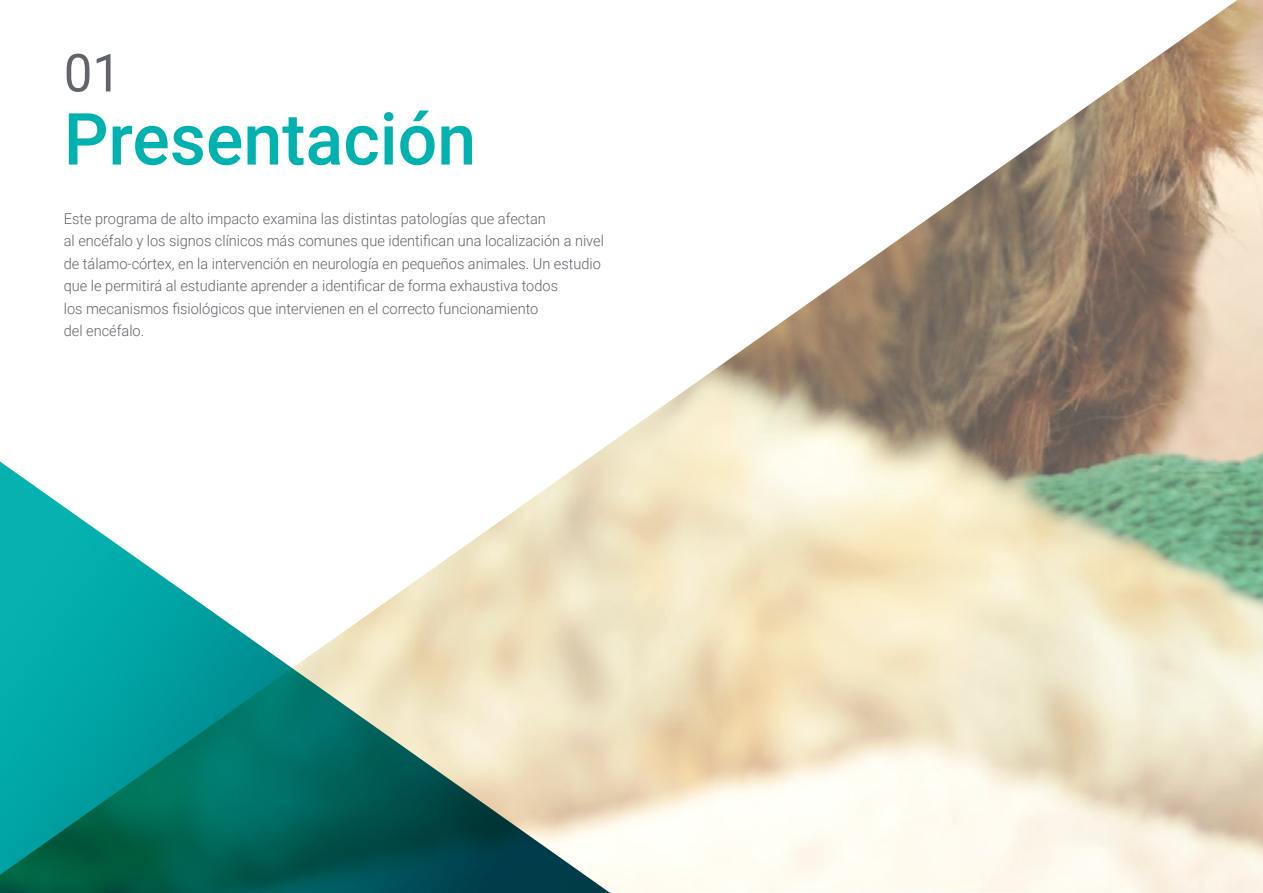
<style>
.page{position:relative;width:1263px;height:893px;background:#fff}
.page>*{position:absolute;margin:0;border:0;box-sizing:border-box;transform-origin:0 0}
.t1{font:500 72px "Roboto";color:#00b2af}
.t2{font:52.5px "Roboto";color:#61646a}
.t3{font:300 15px/22.5px "Roboto";color:#61646a}
</style>
<div class="page">
<img style="left:607px;top:0;width:656px;height:893px">
<svg style="left:0;top:446px;width:640px;height:447px"></svg>
<h2 class="t2" style="left:64px;top:36px;width:59px">01</h2>
<h1 class="t1" style="left:64px;top:89px;width:414px">Presentación</h1>
<p class="t3" style="left:64px;top:207px;width:542px">Este programa de alto impacto examina las distintas patologías que afectan<br>al encéfalo y los signos clínicos más comunes que identifican una localización a nivel de tálamo-córtex, en la intervención en neurología en pequeños animales. Un estudio que le permitirá al estudiante aprender a identificar de forma exhaustiva todos<br>los mecanismos fisiológicos que intervienen en el correcto funcionamiento<br>del encéfalo.</p>
</div>
